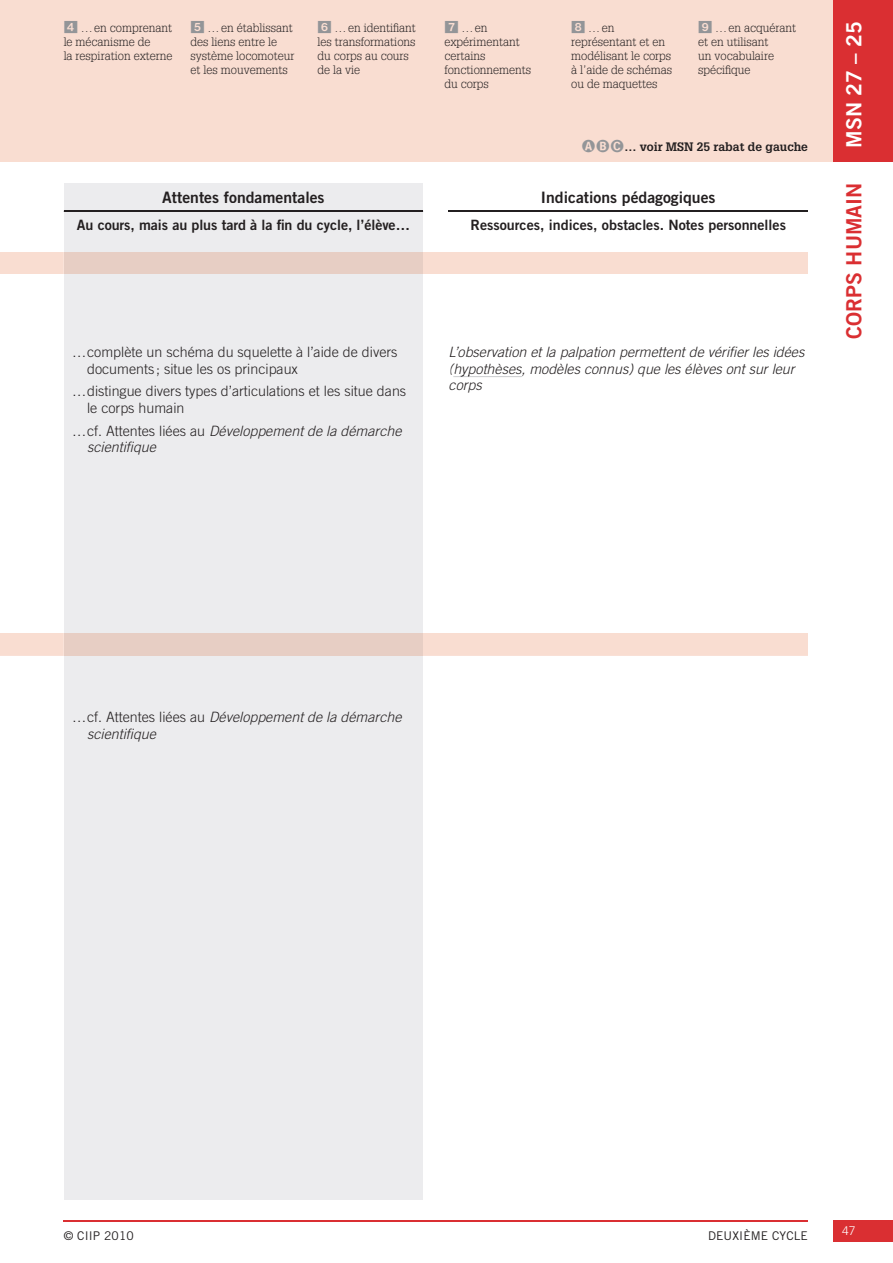
<style>
.page{position:relative;width:893px;height:1263px;background:#fff}
.page>*{position:absolute;margin:0;border:0;box-sizing:border-box;transform-origin:0 0}
.t1{font:21px "Trade Gothic LT Std Bd 2";color:#da2f32}
.t2{font:21px "Trade Gothic LT Std Bd 2";color:#fff}
.t3{font:15.75px "Trade Gothic LT Std Bd 2";color:#231f20}
.t4{font:italic 300 14.25px/16.5px "Trade Gothic LT Std";color:#231f20}
.t5{font:300 14.25px/16.5px "Trade Gothic LT Std";color:#231f20}
.t6{font:14.25px "Trade Gothic LT Std Bd 2";color:#231f20}
.t7{font:300 12px/13.8px "Glypha LT Std";color:#231f20}
.t8{font:700 12px "Glypha LT Std";color:#231f20}
.t9{font:12px "Trade Gothic LT Std";letter-spacing:.01em;color:#231f20}
.t10{font:300 12px "Trade Gothic LT Std";color:#fff}
.s1{font-family:"PER pastilles";font-weight:400;font-size:14.25px;color:#939598}
.s2{font-style:normal}
</style>
<div class="page">
<hr style="left:64px;top:1220px;width:744px;height:1px;background:#da2f32">
<div style="left:833px;top:1220px;width:60px;height:22px;background:#da2f32"></div>
<div style="left:0;top:0;width:833px;height:162px;background:#f9ddd1"></div>
<div style="left:833px;top:0;width:60px;height:162px;background:#da2f32"></div>
<div style="left:64px;top:183px;width:359px;height:1016px;background:#ececee"></div>
<svg style="left:0;top:252px;width:808px;height:404px"></svg>
<div style="left:64px;top:251px;width:359px;height:23px;background:#e7cec4"></div>
<hr style="left:0;top:338px;width:64px;height:1px;background:#fff">
<hr style="left:0;top:467px;width:64px;height:1px;background:#fff">
<div style="left:0;top:625px;width:64px;height:8px;background:#fff"></div>
<svg style="left:0;top:251px;width:65px;height:31px"></svg>
<div style="left:64px;top:274px;width:359px;height:8px;background:#ececee"></div>
<div style="left:423px;top:274px;width:26px;height:8px;background:#fff"></div>
<div style="left:449px;top:274px;width:359px;height:8px;background:#fff"></div>
<svg style="left:64px;top:625px;width:744px;height:31px;background:#f0d6cb"></svg>
<div style="left:64px;top:625px;width:359px;height:8px;background:#ececee"></div>
<div style="left:449px;top:625px;width:359px;height:8px;background:#fff"></div>
<hr style="left:64px;top:211px;width:359px;height:1px;background:#231f20">
<hr style="left:449px;top:211px;width:359px;height:1px;background:#231f20">
<div style="left:72px;top:347px;width:326px;height:13px;background:#ececee"></div>
<div style="left:88px;top:363px;width:210px;height:13px;background:#ececee"></div>
<div style="left:74px;top:386px;width:332px;height:13px;background:#ececee"></div>
<div style="left:88px;top:403px;width:95px;height:12px;background:#ececee"></div>
<div style="left:74px;top:425px;width:131px;height:11px;background:#ececee"></div>
<div style="left:210px;top:425px;width:192px;height:13px;background:#ececee"></div>
<div style="left:88px;top:442px;width:68px;height:13px;background:#ececee"></div>
<svg style="left:453px;top:371px;width:68px;height:6px"></svg>
<p class="t7" style="left:64px;top:22px;width:110px"><span class="s1">4</span> … en comprenant le mécanisme de<br>la respiration externe</p>
<p class="t7" style="left:317px;top:22px;width:100px"><span class="s1">6</span> … en identifiant les transformations du corps au cours de la vie</p>
<p class="t7" style="left:571px;top:22px;width:103px"><span class="s1">8</span> … en représentant et en modélisant le corps à l’aide de schémas ou de maquettes</p>
<p class="t7" style="left:191px;top:22px;width:105px"><span class="s1">5</span> … en établissant des liens entre le système locomoteur et les mouvements</p>
<p class="t7" style="left:444px;top:22px;width:88px"><span class="s1">7</span> … en expérimentant certains fonctionnements du corps</p>
<p class="t7" style="left:698px;top:22px;width:100px"><span class="s1">9</span> … en acquérant et en utilisant<br>un vocabulaire spécifique</p>
<p class="t8" style="left:581px;top:143px;width:228px"><span class="s1">ABC</span>… voir MSN 25 rabat de gauche</p>
<h2 class="t3" style="left:162px;top:191px;width:164px">Attentes fondamentales</h2>
<h2 class="t3" style="left:541px;top:191px;width:176px">Indications pédagogiques</h2>
<p class="t6" style="left:77px;top:220px;width:335px">Au cours, mais au plus tard à la fin du cycle, l’élève…</p>
<p class="t6" style="left:470px;top:220px;width:317px">Ressources, indices, obstacles. Notes personnelles</p>
<p class="t5" style="left:87px;top:345px;width:312px;text-indent:-15px">… complète un schéma du squelette à l’aide de divers documents ; situe les os principaux</p>
<p class="t5" style="left:87px;top:384px;width:321px;text-indent:-15px">… distingue divers types d’articulations et les situe dans le corps humain</p>
<p class="t4" style="left:87px;top:424px;width:316px;text-indent:-15px"><span class="s2">… cf. Attentes liées au</span> Développement de la démarche scientifique</p>
<p class="t4" style="left:449px;top:345px;width:357px">L’observation et la palpation permettent de vérifier les idées (h othèses, modèles connus) que les élèves ont sur leur</p>
<p class="t4" style="left:449px;top:361px;width:35px;text-align:center">yp corps</p>
<h1 class="t2" style="left:846px;top:148px;width:128px;rotate:-90deg">MSN 27 – 25</h1>
<h1 class="t1" style="left:846px;top:339px;width:157px;rotate:-90deg">CORPS HUMAIN</h1>
<p class="t4" style="left:87px;top:710px;width:316px;text-indent:-15px"><span class="s2">… cf. Attentes liées au</span> Développement de la démarche scientifique</p>
<p class="t9" style="left:64px;top:1231px;width:72px">© CIIP 2010</p>
<p class="t9" style="left:708px;top:1231px;width:101px">DEUXIÈME CYCLE</p>
<p class="t10" style="left:842px;top:1227px;width:15px">47</p>
</div>
